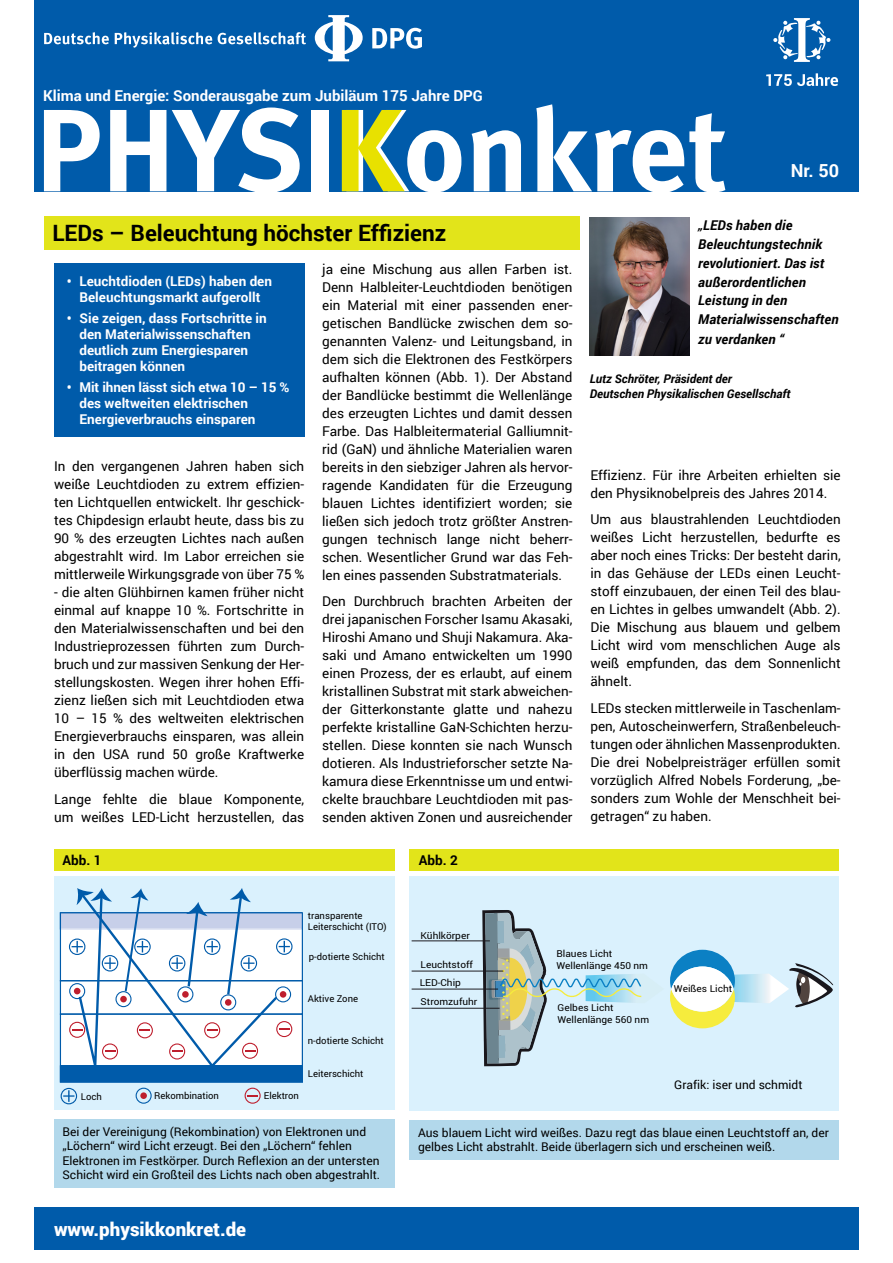
<style>
.page{position:relative;width:893px;height:1263px;background:#fff}
.page>*{position:absolute;margin:0;border:0;box-sizing:border-box;transform-origin:0 0}
.t1{font:700 22.5px "Roboto";color:#000}
.t2{font:900 18.75px "Roboto";color:#fff}
.t3{font:700 18px "Roboto";color:#fff}
.t4{font:700 15px "Roboto";color:#fff}
.Normaler_Text{font:13.5px/18px "Roboto";color:#000;text-align:justify}
.t5{font:700 13.5px/16.2px "Roboto";color:#fff}
.Zitat{font:italic 700 13.5px/18.9px "Roboto";letter-spacing:.015em;color:#000}
.Roboto_11pt{font:700 13.5px "Roboto";color:#000}
.Roboto_11pt-2{font:12px/14.4px "Roboto";color:#000}
.Zitat-2{font:italic 700 12px/14.4px "Roboto";color:#000}
.t6{font:9.6px/11.6px "Roboto";color:#000;scale:1.05 1}
.t7{font:9.45px/11.4px "Roboto";color:#000}
</style>
<div class="page">
<div style="left:34px;top:0;width:825px;height:191px;background:#005baa"></div>
<svg style="left:44px;top:32px;width:262px;height:16px"></svg>
<svg style="left:372px;top:28px;width:50px;height:21px"></svg>
<svg style="left:315px;top:15px;width:48px;height:46px"></svg>
<div style="left:34px;top:1208px;width:825px;height:42px;background:#005baa"></div>
<svg style="left:44px;top:110px;width:56px;height:81px"></svg>
<svg style="left:110px;top:110px;width:56px;height:81px"></svg>
<svg style="left:172px;top:108px;width:128px;height:84px"></svg>
<div style="left:311px;top:110px;width:17px;height:81px;background:#fff"></div>
<svg style="left:342px;top:110px;width:119px;height:82px"></svg>
<svg style="left:472px;top:130px;width:49px;height:61px"></svg>
<svg style="left:536px;top:104px;width:189px;height:88px"></svg>
<div style="left:44px;top:217px;width:536px;height:33px;background:#e2e41a"></div>
<div style="left:54px;top:264px;width:250px;height:173px;background:#005baa"></div>
<svg style="left:773px;top:18px;width:57px;height:44px"></svg>
<svg style="left:766px;top:73px;width:72px;height:13px"></svg>
<img style="left:589px;top:217px;width:101px;height:138px">
<div style="left:409px;top:876px;width:430px;height:234px;background:#daf1fd"></div>
<img style="left:735px;top:974px;width:52px;height:29px">
<svg style="left:482px;top:910px;width:160px;height:156px"></svg>
<svg style="left:670px;top:950px;width:65px;height:78px"></svg>
<div style="left:671px;top:966px;width:63px;height:46px;background:#fff;border-radius:50%"></div>
<svg style="left:787px;top:963px;width:46px;height:45px"></svg>
<hr style="left:412px;top:1008px;width:88px;height:1px;background:#19171c">
<hr style="left:412px;top:940px;width:78px;height:1px;background:#19171c">
<hr style="left:412px;top:971px;width:91px;height:1px;background:#19171c">
<hr style="left:412px;top:989px;width:86px;height:1px;background:#19171c">
<div style="left:409px;top:1120px;width:430px;height:40px;background:#b2d8eb"></div>
<div style="left:409px;top:849px;width:430px;height:21px;background:#e2e41a"></div>
<div style="left:54px;top:876px;width:340px;height:234px;background:#daf1fd"></div>
<svg style="left:60px;top:888px;width:243px;height:194px"></svg>
<svg style="left:61px;top:1088px;width:16px;height:16px"></svg>
<svg style="left:136px;top:1088px;width:16px;height:16px"></svg>
<div style="left:140px;top:1092px;width:7px;height:7px;background:#be1e2d;border-radius:50%"></div>
<svg style="left:245px;top:1088px;width:16px;height:16px"></svg>
<div style="left:54px;top:1119px;width:340px;height:69px;background:#b2d8eb"></div>
<div style="left:55px;top:849px;width:340px;height:21px;background:#e2e41a"></div>
<p class="t4" style="left:43px;top:85px;width:441px">Klima und Energie: Sonderausgabe zum Jubiläum 175 Jahre DPG</p>
<p class="t1" style="left:52px;top:217px;width:395px">LEDs – Beleuchtung höchster Effizienz</p>
<p class="t5" style="left:67px;top:273px;width:207px;text-align:center">• Leuchtdioden (LEDs) haben den<br>Beleuchtungsmarkt aufgerollt</p>
<p class="t5" style="left:80px;top:309px;width:189px;text-indent:-13px">• Sie zeigen, dass Fortschritte in den Materialwissenschaften deutlich zum Energiesparen beitragen können</p>
<p class="t5" style="left:80px;top:378px;width:211px;text-indent:-13px">• Mit ihnen lässt sich etwa 10 – 15 % des weltweiten elektrischen<br>Energieverbrauchs einsparen</p>
<p class="Normaler_Text" style="left:322px;top:259px;width:252px">ja eine Mischung aus allen Farben ist.<br>Denn Halbleiter-Leuchtdioden benötigen ein Material mit einer passenden ener&shy;getischen Bandlücke zwischen dem so&shy;genannten Valenz- und Leitungsband, in dem sich die Elektronen des Festkörpers aufhalten können (Abb. 1). Der Abstand der Bandlücke bestimmt die Wellenlänge des erzeugten Lichtes und damit dessen Farbe. Das Halbleitermaterial Galliumnit&shy;rid (GaN) und ähnliche Materialien waren bereits in den siebziger Jahren als hervor&shy;ragende Kandidaten für die Erzeugung blauen Lichtes identifiziert worden; sie ließen sich jedoch trotz größter Anstren&shy;gungen technisch lange nicht beherr&shy;schen. Wesentlicher Grund war das Feh&shy;len eines passenden Substratmaterials.</p>
<p class="Normaler_Text" style="left:322px;top:592px;width:252px">Den Durchbruch brachten Arbeiten der drei japanischen Forscher Isamu Akasaki, Hiroshi Amano und Shuji Nakamura. Aka&shy;saki und Amano entwickelten um 1990 einen Prozess, der es erlaubt, auf einem kristallinen Substrat mit stark abweichen&shy;der Gitterkonstante glatte und nahezu perfekte kristalline GaN-Schichten herzu&shy;stellen. Diese konnten sie nach Wunsch dotieren. Als Industrieforscher setzte Na&shy;kamura diese Erkenntnisse um und entwi&shy;ckelte brauchbare Leuchtdioden mit pas&shy;senden aktiven Zonen und ausreichender</p>
<p class="Normaler_Text" style="left:54px;top:457px;width:252px">In den vergangenen Jahren haben sich weiße Leuchtdioden zu extrem effizien&shy;ten Lichtquellen entwickelt. Ihr geschick&shy;tes Chipdesign erlaubt heute, dass bis zu 90 % des erzeugten Lichtes nach außen abgestrahlt wird. Im Labor erreichen sie mittlerweile Wirkungsgrade von über 75 %</p>
<p class="Normaler_Text" style="left:54px;top:583px;width:252px">- die alten Glühbirnen kamen früher nicht einmal auf knappe 10 %. Fortschritte in den Materialwissenschaften und bei den Industrieprozessen führten zum Durch&shy;bruch und zur massiven Senkung der Her&shy;stellungskosten. Wegen ihrer hohen Effi&shy;zienz ließen sich mit Leuchtdioden etwa 10 – 15 % des weltweiten elektrischen Energieverbrauchs einsparen, was allein in den USA rund 50 große Kraftwerke überflüssig machen würde.</p>
<p class="Normaler_Text" style="left:54px;top:789px;width:252px">Lange fehlte die blaue Komponente, um weißes LED-Licht herzustellen, das</p>
<p class="Roboto_11pt" style="left:63px;top:851px;width:40px">Abb. 1</p>
<p class="Roboto_11pt" style="left:419px;top:851px;width:40px">Abb. 2</p>
<p class="t3" style="left:791px;top:158px;width:50px">Nr. 50</p>
<p class="Zitat" style="left:698px;top:215px;width:142px">„LEDs haben die<br>Beleuchtungstechnik revolutioniert. Das ist außerordentlichen<br>Leistung in den<br>Materialwissenschaften zu verdanken “</p>
<p class="Zitat-2" style="left:590px;top:371px;width:202px">Lutz Schröter, Präsident der<br>Deutschen Physikalischen Gesellschaft</p>
<p class="Normaler_Text" style="left:590px;top:465px;width:252px">Effizienz. Für ihre Arbeiten erhielten sie den Physiknobelpreis des Jahres 2014.</p>
<p class="Normaler_Text" style="left:590px;top:510px;width:252px">Um aus blaustrahlenden Leuchtdioden weißes Licht herzustellen, bedurfte es aber noch eines Tricks: Der besteht darin, in das Gehäuse der LEDs einen Leucht&shy;stoff einzubauen, der einen Teil des blau&shy;en Lichtes in gelbes umwandelt (Abb. 2).<br>Die Mischung aus blauem und gelbem Licht wird vom menschlichen Auge als weiß empfunden, das dem Sonnenlicht ähnelt.</p>
<p class="Normaler_Text" style="left:590px;top:698px;width:252px">LEDs stecken mittlerweile in Taschenlam&shy;pen, Autoscheinwerfern, Straßenbeleuch&shy;tungen oder ähnlichen Massenprodukten.<br>Die drei Nobelpreisträger erfüllen somit vorzüglich Alfred Nobels Forderung, „be&shy;sonders zum Wohle der Menschheit bei&shy;getragen“ zu haben.</p>
<p class="t7" style="left:81px;top:1090px;width:22px">Loch</p>
<p class="t7" style="left:154px;top:1089px;width:66px">Rekombination</p>
<p class="t7" style="left:264px;top:1089px;width:37px">Elektron</p>
<p class="t7" style="left:308px;top:909px;width:80px">transparente<br>Leiterschicht (ITO)</p>
<p class="t7" style="left:309px;top:951px;width:78px">p-dotierte Schicht</p>
<p class="t7" style="left:308px;top:993px;width:52px">Aktive Zone</p>
<p class="t7" style="left:308px;top:1035px;width:78px">n-dotierte Schicht</p>
<p class="t7" style="left:308px;top:1067px;width:57px">Leiterschicht</p>
<p class="Roboto_11pt-2" style="left:63px;top:1124px;width:319px">Bei der Vereinigung (Rekombination) von Elektronen und „Löchern“ wird Licht erzeugt. Bei den „Löchern“ fehlen Elektronen im Festkörper. Durch Reflexion an der untersten Schicht wird ein Großteil des Lichts nach oben abgestrahlt.</p>
<p class="t2" style="left:54px;top:1216px;width:194px">www.physikkonkret.de</p>
<p class="t6" style="left:421px;top:929px;width:48px">Kühlkörper</p>
<p class="t6" style="left:420px;top:955px;width:52px;line-height:17.9px">Leuchtstoff<br>LED-Chip</p>
<p class="t6" style="left:421px;top:995px;width:56px">Stromzufuhr</p>
<p class="t6" style="left:556px;top:948px;width:89px">Blaues Licht<br>Wellenlänge 450 nm</p>
<p class="t6" style="left:557px;top:1002px;width:89px">Gelbes Licht<br>Wellenlänge 560 nm</p>
<p class="t6" style="left:674px;top:982px;width:57px">Weißes Licht</p>
<p class="Roboto_11pt-2" style="left:674px;top:1077px;width:130px">Grafik: iser und schmidt</p>
<p class="Roboto_11pt-2" style="left:418px;top:1125px;width:412px">Aus blauem Licht wird weißes. Dazu regt das blaue einen Leuchtstoff an, der gelbes Licht abstrahlt. Beide überlagern sich und erscheinen weiß.</p>
</div>
